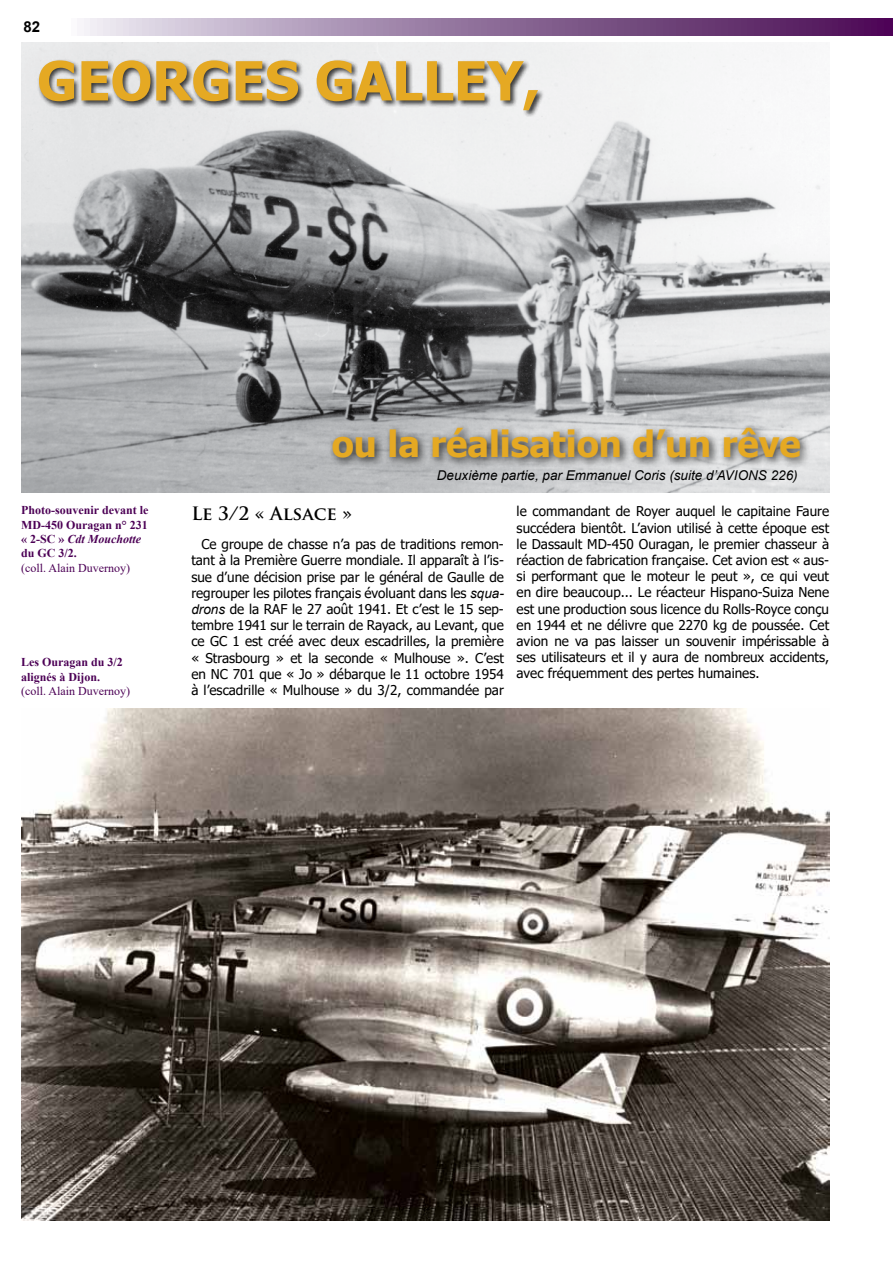
<style>
.page{position:relative;width:893px;height:1263px;background:#fff}
.page>*{position:absolute;margin:0;border:0;box-sizing:border-box;transform-origin:0 0}
.t1{font:700 54px "Tahoma";color:#e5a923}
.t2{font:700 36px "Tahoma";color:#e5a923}
.t3{font:700 18px "Trajan Pro";color:#000}
.t4{font:700 15px "Arial";color:#000}
.t5{font:13.5px/16.2px "Tahoma";color:#000;text-align:justify}
.t6{font:italic 13.5px "Arial";color:#000}
.t7{font:700 12px/14.4px "Times New Roman";color:#4c0055}
.t8{font:12px "Times New Roman";color:#4c0055}
.s1{font-style:italic}
.s2{font-family:"Arial";font-style:italic}
</style>
<div class="page">
<img style="left:21px;top:43px;width:808px;height:449px">
<div style="left:64px;top:19px;width:829px;height:17px;background:linear-gradient(to right,#eaeaf1,#41024d)"></div>
<div style="left:37px;top:59px;width:508px;height:58px;background:#000;opacity:.75"></div>
<img style="left:21px;top:708px;width:808px;height:512px">
<div style="left:328px;top:422px;width:483px;height:46px;background:#000;opacity:.75"></div>
<p class="t4" style="left:24px;top:16px;width:18px">82</p>
<h1 class="t1" style="left:37px;top:43px;width:504px">GEORGES GALLEY,</h1>
<p class="t7" style="left:21px;top:503px;width:129px">Photo-souvenir devant le<br>MD-450 Ouragan n° 231 « 2-SC » <span class="s1">Cdt Mouchotte </span>du GC 3/2.</p>
<p class="t8" style="left:21px;top:559px;width:110px">(coll. Alain Duvernoy)</p>
<p class="t7" style="left:21px;top:655px;width:103px">Les Ouragan du 3/2 alignés à Dijon.</p>
<p class="t8" style="left:21px;top:682px;width:110px">(coll. Alain Duvernoy)</p>
<h2 class="t2" style="left:332px;top:419px;width:471px">ou la réalisation d’un rêve</h2>
<p class="t6" style="left:437px;top:466px;width:362px">Deuxième partie, par Emmanuel Coris (suite d’AVIONS 226)</p>
<h3 class="t3" style="left:191px;top:502px;width:162px">Le 3/2 « Alsace »</h3>
<p class="t5" style="left:191px;top:537px;width:314px;text-indent:10px">Ce groupe de chasse n’a pas de traditions remon&shy;tant à la Première Guerre mondiale. Il apparaît à l’is&shy;sue d’une décision prise par le général de Gaulle de regrouper les pilotes français évoluant dans les <span class="s2">squa&shy;drons</span> de la RAF le 27 août 1941. Et c’est le 15 sep&shy;tembre 1941 sur le terrain de Rayack, au Levant, que ce GC 1 est créé avec deux escadrilles, la première « Strasbourg » et la seconde « Mulhouse ». C’est en NC 701 que « Jo » débarque le 11 octobre 1954 à l’escadrille « Mulhouse » du 3/2, commandée par</p>
<p class="t5" style="left:517px;top:504px;width:314px">le commandant de Royer auquel le capitaine Faure succédera bientôt. L’avion utilisé à cette époque est le Dassault MD-450 Ouragan, le premier chasseur à réaction de fabrication française. Cet avion est « aus&shy;si performant que le moteur le peut », ce qui veut en dire beaucoup... Le réacteur Hispano-Suiza Nene est une production sous licence du Rolls-Royce conçu en 1944 et ne délivre que 2270 kg de poussée. Cet avion ne va pas laisser un souvenir impérissable à ses utilisateurs et il y aura de nombreux accidents, avec fréquemment des pertes humaines.</p>
</div>
